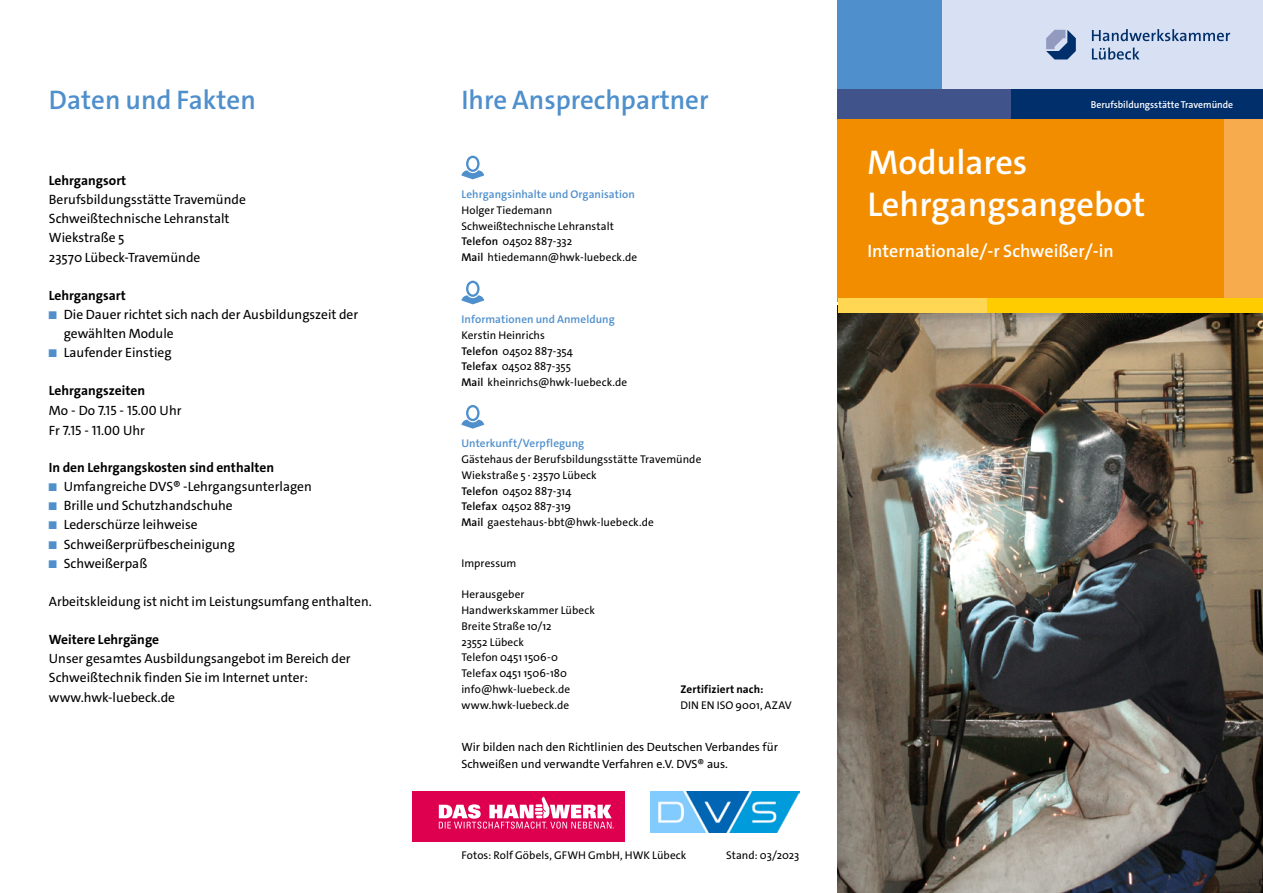
<style>
.page{position:relative;width:1263px;height:893px;background:#fff}
.page>*{position:absolute;margin:0;border:0;box-sizing:border-box;transform-origin:0 0}
.t1{font:600 34.5px/41.4px "The Sans C4 s";color:#fff}
.t2{font:600 27px "The Sans C4 s";color:#4e8fcc}
.t3{font:600 18px "The Sans C4 s";color:#fff}
.t4{font:13.5px/19.2px "The Sans C4 s";color:#000}
.t5{font:700 13.5px "The Sans C4 s";color:#000}
.t6{font:12px/16.5px "The Sans C4 s";color:#000}
.t7{font:11.25px/15.8px "The Sans C4 s";letter-spacing:.005em;color:#000}
.t8{font:600 11.25px "The Sans C4 s";letter-spacing:.005em;color:#4e8fcc}
.t9{font:700 11.25px "The Sans C4 s";letter-spacing:.01em;color:#000}
.t10{font:600 10.05px "The Sans C4 s";color:#fff}
.s1{font-size:11.4px;color:#4e8fcc}
.s2{font-weight:600}
</style>
<div class="page">
<img style="left:838px;top:313px;width:425px;height:580px">
<div style="left:838px;top:119px;width:425px;height:183px;background:#f28d00"></div>
<div style="left:838px;top:0;width:425px;height:89px;background:#d8e1f4"></div>
<div style="left:1225px;top:119px;width:38px;height:186px;background:#f7ab4c"></div>
<div style="left:838px;top:0;width:104px;height:89px;background:#4e8fcc"></div>
<div style="left:842px;top:298px;width:421px;height:15px;background:#fc0"></div>
<div style="left:838px;top:89px;width:425px;height:30px;background:#002f6c"></div>
<div style="left:838px;top:89px;width:173px;height:30px;background:#40548b"></div>
<div style="left:838px;top:298px;width:148px;height:15px;background:#ffd752"></div>
<div style="left:412px;top:791px;width:213px;height:51px;background:#de004f"></div>
<svg style="left:439px;top:797px;width:174px;height:32px"></svg>
<svg style="left:1046px;top:29px;width:184px;height:31px"></svg>
<svg style="left:461px;top:156px;width:23px;height:23px"></svg>
<svg style="left:461px;top:281px;width:23px;height:23px"></svg>
<svg style="left:461px;top:405px;width:23px;height:24px"></svg>
<img style="left:651px;top:791px;width:148px;height:41px">
<h2 class="t2" style="left:49px;top:83px;width:208px">Daten und Fakten</h2>
<p class="t5" style="left:49px;top:172px;width:79px">Lehrgangsort</p>
<p class="t4" style="left:49px;top:190px;width:198px">Berufsbildungsstätte Travemünde<br>Schweißtechnische Lehranstalt<br>Wiekstraße 5<br>23570 Lübeck-Travemünde</p>
<p class="t5" style="left:49px;top:287px;width:78px">Lehrgangsart</p>
<p class="t4" style="left:64px;top:305px;width:296px;text-indent:-15px"><span class="s1">■</span> Die Dauer richtet sich nach der Ausbildungszeit der gewählten Module</p>
<p class="t4" style="left:49px;top:343px;width:124px"><span class="s1">■</span> Laufender Einstieg</p>
<p class="t5" style="left:49px;top:382px;width:98px">Lehrgangszeiten</p>
<p class="t4" style="left:49px;top:400px;width:134px;line-height:20.4px">Mo - Do 7.15 - 15.00 Uhr<br>Fr 7.15 - 11.00 Uhr</p>
<p class="t5" style="left:49px;top:459px;width:227px">In den Lehrgangskosten sind enthalten</p>
<p class="t4" style="left:49px;top:477px;width:264px"><span class="s1">■</span> Umfangreiche DVS® -Lehrgangsunterlagen</p>
<p class="t4" style="left:49px;top:496px;width:185px"><span class="s1">■</span> Brille und Schutzhandschuhe</p>
<p class="t4" style="left:49px;top:515px;width:150px"><span class="s1">■</span> Lederschürze leihweise</p>
<p class="t4" style="left:49px;top:534px;width:188px"><span class="s1">■</span> Schweißerprüfbescheinigung</p>
<p class="t4" style="left:49px;top:554px;width:100px"><span class="s1">■</span> Schweißerpaß</p>
<p class="t4" style="left:49px;top:592px;width:324px">Arbeitskleidung ist nicht im Leistungsumfang enthalten.</p>
<p class="t5" style="left:49px;top:631px;width:112px">Weitere Lehrgänge</p>
<p class="t4" style="left:49px;top:649px;width:303px">Unser gesamtes Ausbildungsangebot im Bereich der<br>Schweißtechnik finden Sie im Internet unter: www.hwk-luebeck.de</p>
<h2 class="t2" style="left:461px;top:83px;width:249px">Ihre Ansprechpartner</h2>
<p class="t8" style="left:461px;top:187px;width:175px">Lehrgangsinhalte und Organisation</p>
<p class="t7" style="left:461px;top:202px;width:177px">Holger Tiedemann<br>Schweißtechnische Lehranstalt<br><span class="s2">Telefon</span> 04502 887-332<br><span class="s2">Mail</span> htiedemann@hwk-luebeck.de</p>
<p class="t8" style="left:461px;top:312px;width:155px">Informationen und Anmeldung</p>
<p class="t7" style="left:461px;top:327px;width:167px">Kerstin Heinrichs<br><span class="s2">Telefon</span> 04502 887-354<br><span class="s2">Telefax</span> 04502 887-355<br><span class="s2">Mail</span> kheinrichs@hwk-luebeck.de</p>
<p class="t8" style="left:461px;top:436px;width:124px">Unterkunft/Verpflegung</p>
<p class="t7" style="left:461px;top:451px;width:241px">Gästehaus der Berufsbildungsstätte Travemünde<br>Wiekstraße 5 · 23570 Lübeck<br><span class="s2">Telefon</span> 04502 887-314<br><span class="s2">Telefax</span> 04502 887-319<br><span class="s2">Mail</span> gaestehaus-bbt@hwk-luebeck.de</p>
<p class="t7" style="left:461px;top:555px;width:57px">Impressum</p>
<p class="t7" style="left:461px;top:587px;width:135px">Herausgeber<br>Handwerkskammer Lübeck<br>Breite Straße 10/12<br>23552 Lübeck<br>Telefon 0451 1506-0<br>Telefax 0451 1506-180 info@hwk-luebeck.de www.hwk-luebeck.de</p>
<p class="t9" style="left:680px;top:682px;width:85px">Zertifiziert nach:</p>
<p class="t7" style="left:680px;top:697px;width:113px">DIN EN ISO 9001, AZAV</p>
<p class="t6" style="left:461px;top:739px;width:318px">Wir bilden nach den Richtlinien des Deutschen Verbandes für<br>Schweißen und verwandte Verfahren e.V. DVS® aus.</p>
<p class="t7" style="left:461px;top:847px;width:226px">Fotos: Rolf Göbels, GFWH GmbH, HWK Lübeck</p>
<p class="t7" style="left:726px;top:847px;width:75px">Stand: 03/2023</p>
<p class="t10" style="left:1091px;top:98px;width:144px">Berufsbildungsstätte Travemünde</p>
<h1 class="t1" style="left:867px;top:142px;width:279px">Modulares<br>Lehrgangsangebot</h1>
<h3 class="t3" style="left:867px;top:239px;width:248px">Internationale/-r Schweißer/-in</h3>
</div>
